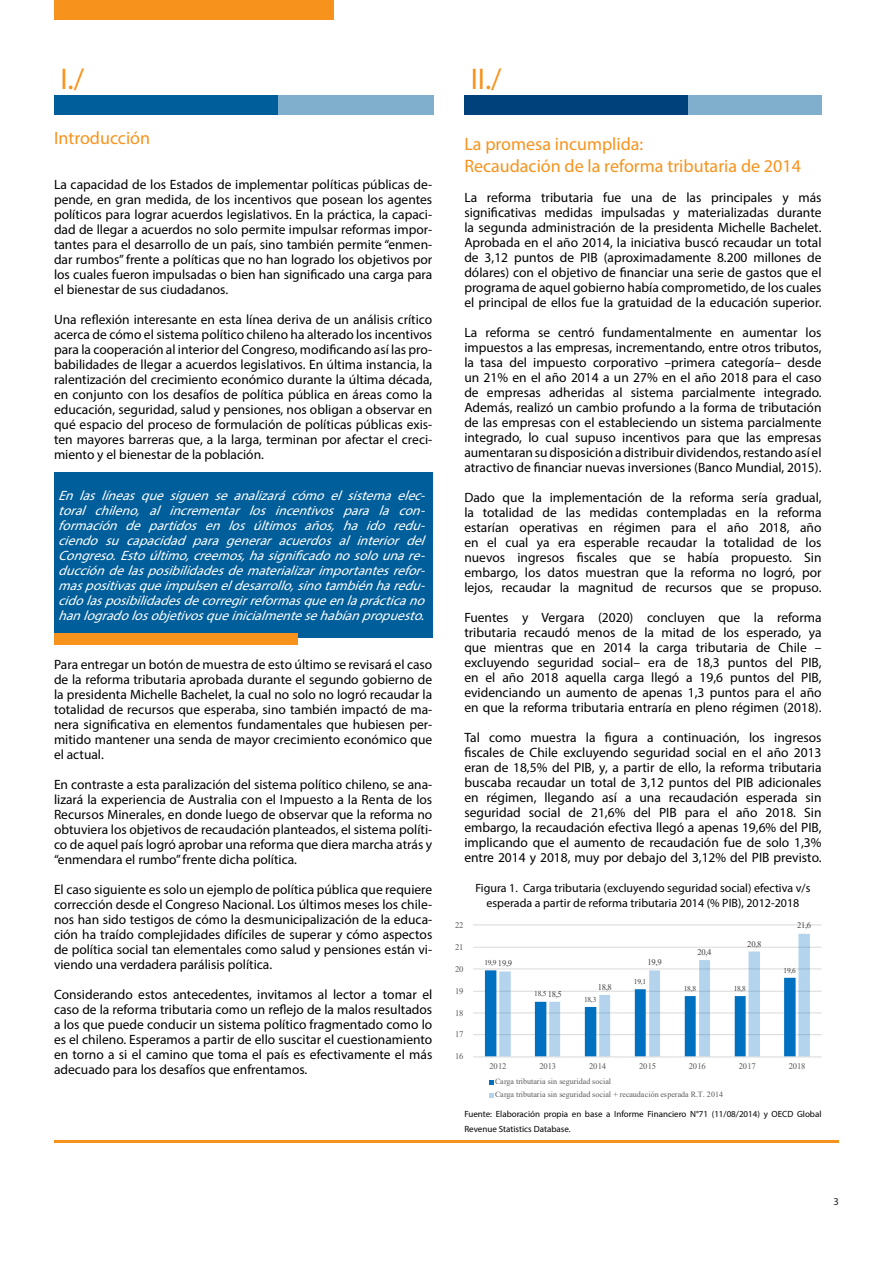
<style>
.page{position:relative;width:893px;height:1263px;background:#fff}
.page>*{position:absolute;margin:0;border:0;box-sizing:border-box;transform-origin:0 0}
.t1{font:30px "Myriad Pro";color:#f7931d}
.t2{font:18px "Myriad Pro";color:#f7931d}
.t3{font:13.5px/15px "Myriad Pro";color:#000;text-align:justify}
.t4{font:italic 13.5px/15px "Myriad Pro";color:#fff;text-align:justify}
.t5{font:12px/15px "Myriad Pro";color:#000;text-align:center}
.t6{font:10.5px "Myriad Pro";color:#231f20}
.t7{font:9px/15px "Myriad Pro";color:#000}
.t8{font:8.55px "Times New Roman";letter-spacing:-.035em;color:#595959}
.t9{font:8.55px "Times New Roman";letter-spacing:-.035em;color:#404040}
.t10{font:7.95px/13.2px "Times New Roman";color:#595959}
.t11{font:7.5px "Times New Roman";letter-spacing:-.04em;color:#404040}
</style>
<div class="page">
<div style="left:54px;top:472px;width:378px;height:165px;background:#005f9b"></div>
<hr style="left:473px;top:1034px;width:349px;height:1px;background:#d9d9d9">
<hr style="left:473px;top:1013px;width:349px;height:1px;background:#d9d9d9">
<hr style="left:473px;top:991px;width:349px;height:1px;background:#d9d9d9">
<hr style="left:473px;top:969px;width:349px;height:1px;background:#d9d9d9">
<hr style="left:473px;top:947px;width:349px;height:1px;background:#d9d9d9">
<hr style="left:473px;top:925px;width:349px;height:1px;background:#d9d9d9">
<svg style="left:485px;top:934px;width:325px;height:123px"></svg>
<hr style="left:473px;top:1057px;width:349px;height:1px;background:#d9d9d9">
<svg style="left:489px;top:1080px;width:5px;height:4px"></svg>
<svg style="left:489px;top:1093px;width:5px;height:4px"></svg>
<hr style="left:54px;top:1140px;width:785px;height:3px;background:#f7931d">
<div style="left:115px;top:95px;width:319px;height:20px;background:#80afcd"></div>
<div style="left:54px;top:95px;width:223px;height:20px;background:#005f9b"></div>
<div style="left:54px;top:0;width:279px;height:20px;background:#f7931d"></div>
<div style="left:54px;top:633px;width:244px;height:12px;background:#f7931d"></div>
<svg style="left:464px;top:95px;width:357px;height:20px;fill:#00417c"></svg>
<p class="t1" style="left:60px;top:60px;width:25px">I./</p>
<p class="t1" style="left:471px;top:60px;width:32px">II./</p>
<p class="t2" style="left:54px;top:126px;width:98px">Introducción</p>
<p class="t3" style="left:54px;top:176px;width:380px">La capacidad de los Estados de implementar políticas públicas de&shy;pende, en gran medida, de los incentivos que posean los agentes políticos para lograr acuerdos legislativos. En la práctica, la capaci&shy;dad de llegar a acuerdos no solo permite impulsar reformas impor&shy;tantes para el desarrollo de un país, sino también permite “enmen&shy;dar rumbos” frente a políticas que no han logrado los objetivos por los cuales fueron impulsadas o bien han significado una carga para el bienestar de sus ciudadanos.</p>
<p class="t3" style="left:54px;top:311px;width:380px">Una reflexión interesante en esta línea deriva de un análisis crítico acerca de cómo el sistema político chileno ha alterado los incentivos para la cooperación al interior del Congreso, modificando así las pro&shy;babilidades de llegar a acuerdos legislativos. En última instancia, la ralentización del crecimiento económico durante la última década, en conjunto con los desafíos de política pública en áreas como la educación, seguridad, salud y pensiones, nos obligan a observar en qué espacio del proceso de formulación de políticas públicas exis&shy;ten mayores barreras que, a la larga, terminan por afectar el creci&shy;miento y el bienestar de la población.</p>
<p class="t4" style="left:58px;top:488px;width:373px">En las líneas que siguen se analizará cómo el sistema elec&shy;toral chileno, al incrementar los incentivos para la con&shy;formación de partidos en los últimos años, ha ido redu&shy;ciendo su capacidad para generar acuerdos al interior del Congreso.Estoúltimo,creemos,hasignificadonosolounare&shy;duccióndelasposibilidadesdematerializarimportantesrefor&shy;maspositivasqueimpulseneldesarrollo,sinotambiénharedu&shy;cidolasposibilidadesdecorregirreformasqueenlaprácticano hanlogradolosobjetivosqueinicialmentesehabíanpropuesto.</p>
<p class="t3" style="left:54px;top:656px;width:380px">Para entregar un botón de muestra de esto último se revisará el caso de la reforma tributaria aprobada durante el segundo gobierno de la presidenta Michelle Bachelet, la cual no solo no logró recaudar la totalidad de recursos que esperaba, sino también impactó de ma&shy;nera significativa en elementos fundamentales que hubiesen per&shy;mitido mantener una senda de mayor crecimiento económico que el actual.</p>
<p class="t3" style="left:54px;top:776px;width:380px">En contraste a esta paralización del sistema político chileno, se ana&shy;lizará la experiencia de Australia con el Impuesto a la Renta de los Recursos Minerales, en donde luego de observar que la reforma no obtuviera los objetivos de recaudación planteados, el sistema políti&shy;co de aquel país logró aprobar una reforma que diera marcha atrás y “enmendara el rumbo” frente dicha política.</p>
<p class="t3" style="left:54px;top:881px;width:380px">El caso siguiente es solo un ejemplo de política pública que requiere corrección desde el Congreso Nacional. Los últimos meses los chile&shy;nos han sido testigos de cómo la desmunicipalización de la educa&shy;ción ha traído complejidades difíciles de superar y cómo aspectos de política social tan elementales como salud y pensiones están vi&shy;viendo una verdadera parálisis política.</p>
<p class="t3" style="left:54px;top:986px;width:380px">Considerando estos antecedentes, invitamos al lector a tomar el caso de la reforma tributaria como un reflejo de la malos resultados a los que puede conducir un sistema político fragmentado como lo es el chileno. Esperamos a partir de ello suscitar el cuestionamiento en torno a si el camino que toma el país es efectivamente el más adecuado para los desafíos que enfrentamos.</p>
<p class="t2" style="left:464px;top:133px;width:180px">La promesa incumplida:</p>
<p class="t2" style="left:464px;top:155px;width:338px">Recaudación de la reforma tributaria de 2014</p>
<p class="t3" style="left:464px;top:190px;width:359px">La reforma tributaria fue una de las principales y más significativas medidas impulsadas y materializadas durante la segunda administración de la presidenta Michelle Bachelet.</p>
<p class="t3" style="left:464px;top:235px;width:359px">Aprobada en el año 2014, la iniciativa buscó recaudar un total de 3,12 puntos de PIB (aproximadamente 8.200 millones de dólares) con el objetivo de financiar una serie de gastos que el programa de aquel gobierno había comprometido, de los cuales el principal de ellos fue la gratuidad de la educación superior.</p>
<p class="t3" style="left:464px;top:325px;width:359px">La reforma se centró fundamentalmente en aumentar los impuestos a las empresas, incrementando, entre otros tributos, la tasa del impuesto corporativo –primera categoría– desde un 21% en el año 2014 a un 27% en el año 2018 para el caso de empresas adheridas al sistema parcialmente integrado.<br>Además, realizó un cambio profundo a la forma de tributación de las empresas con el estableciendo un sistema parcialmente integrado, lo cual supuso incentivos para que las empresas aumentaran su disposición a distribuir dividendos, restando así el atractivo de financiar nuevas inversiones (Banco Mundial, 2015).</p>
<p class="t3" style="left:464px;top:490px;width:359px">Dado que la implementación de la reforma sería gradual, la totalidad de las medidas contempladas en la reforma estarían operativas en régimen para el año 2018, año en el cual ya era esperable recaudar la totalidad de los nuevos ingresos fiscales que se había propuesto. Sin embargo, los datos muestran que la reforma no logró, por lejos, recaudar la magnitud de recursos que se propuso.</p>
<p class="t3" style="left:464px;top:610px;width:359px">Fuentes y Vergara (2020) concluyen que la reforma tributaria recaudó menos de la mitad de los esperado, ya que mientras que en 2014 la carga tributaria de Chile – excluyendo seguridad social– era de 18,3 puntos del PIB, en el año 2018 aquella carga llegó a 19,6 puntos del PIB, evidenciando un aumento de apenas 1,3 puntos para el año en que la reforma tributaria entraría en pleno régimen (2018).</p>
<p class="t3" style="left:464px;top:730px;width:359px">Tal como muestra la figura a continuación, los ingresos fiscales de Chile excluyendo seguridad social en el año 2013 eran de 18,5% del PIB, y, a partir de ello, la reforma tributaria buscaba recaudar un total de 3,12 puntos del PIB adicionales en régimen, llegando así a una recaudación esperada sin seguridad social de 21,6% del PIB para el año 2018. Sin embargo, la recaudación efectiva llegó a apenas 19,6% del PIB, implicando que el aumento de recaudación fue de solo 1,3% entre 2014 y 2018, muy por debajo del 3,12% del PIB previsto.</p>
<p class="t5" style="left:475px;top:880px;width:337px">Figura 1. Carga tributaria (excluyendo seguridad social) efectiva v/s esperada a partir de reforma tributaria 2014 (% PIB), 2012-2018</p>
<p class="t8" style="left:455px;top:919px;width:10px">22</p>
<p class="t8" style="left:455px;top:941px;width:10px">21</p>
<p class="t8" style="left:455px;top:963px;width:10px">20</p>
<p class="t8" style="left:455px;top:985px;width:10px">19</p>
<p class="t8" style="left:455px;top:1007px;width:10px">18</p>
<p class="t8" style="left:455px;top:1028px;width:10px">17</p>
<p class="t8" style="left:455px;top:1050px;width:10px">16</p>
<p class="t11" style="left:484px;top:957px;width:14px">19,9</p>
<p class="t9" style="left:498px;top:957px;width:16px">19,9</p>
<p class="t9" style="left:548px;top:988px;width:16px">18,5</p>
<p class="t11" style="left:534px;top:989px;width:14px">18,5</p>
<p class="t9" style="left:598px;top:981px;width:16px">18,8</p>
<p class="t11" style="left:584px;top:994px;width:14px">18,3</p>
<p class="t9" style="left:648px;top:956px;width:16px">19,9</p>
<p class="t11" style="left:634px;top:976px;width:14px">19,1</p>
<p class="t9" style="left:697px;top:946px;width:16px">20,4</p>
<p class="t9" style="left:747px;top:938px;width:16px">20,8</p>
<p class="t11" style="left:684px;top:983px;width:14px">18,8</p>
<p class="t11" style="left:734px;top:983px;width:14px">18,8</p>
<p class="t9" style="left:797px;top:919px;width:16px">21,6</p>
<p class="t11" style="left:783px;top:965px;width:14px">19,6</p>
<p class="t8" style="left:489px;top:1060px;width:18px">2012</p>
<p class="t8" style="left:539px;top:1060px;width:18px">2013</p>
<p class="t8" style="left:589px;top:1060px;width:18px">2014</p>
<p class="t8" style="left:639px;top:1060px;width:18px">2015</p>
<p class="t8" style="left:689px;top:1060px;width:18px">2016</p>
<p class="t8" style="left:739px;top:1060px;width:18px">2017</p>
<p class="t8" style="left:789px;top:1060px;width:18px">2018</p>
<p class="t10" style="left:495px;top:1074px;width:229px">Carga tributaria sin seguridad social<br>Carga tributaria sin seguridad social + recaudación esperada R.T. 2014</p>
<p class="t7" style="left:464px;top:1106px;width:359px">Fuente: Elaboración propia en base a Informe Financiero N°71 (11/08/2014) y OECD Global<br>Revenue Statistics Database.</p>
<p class="t6" style="left:834px;top:1195px;width:7px">3</p>
</div>
